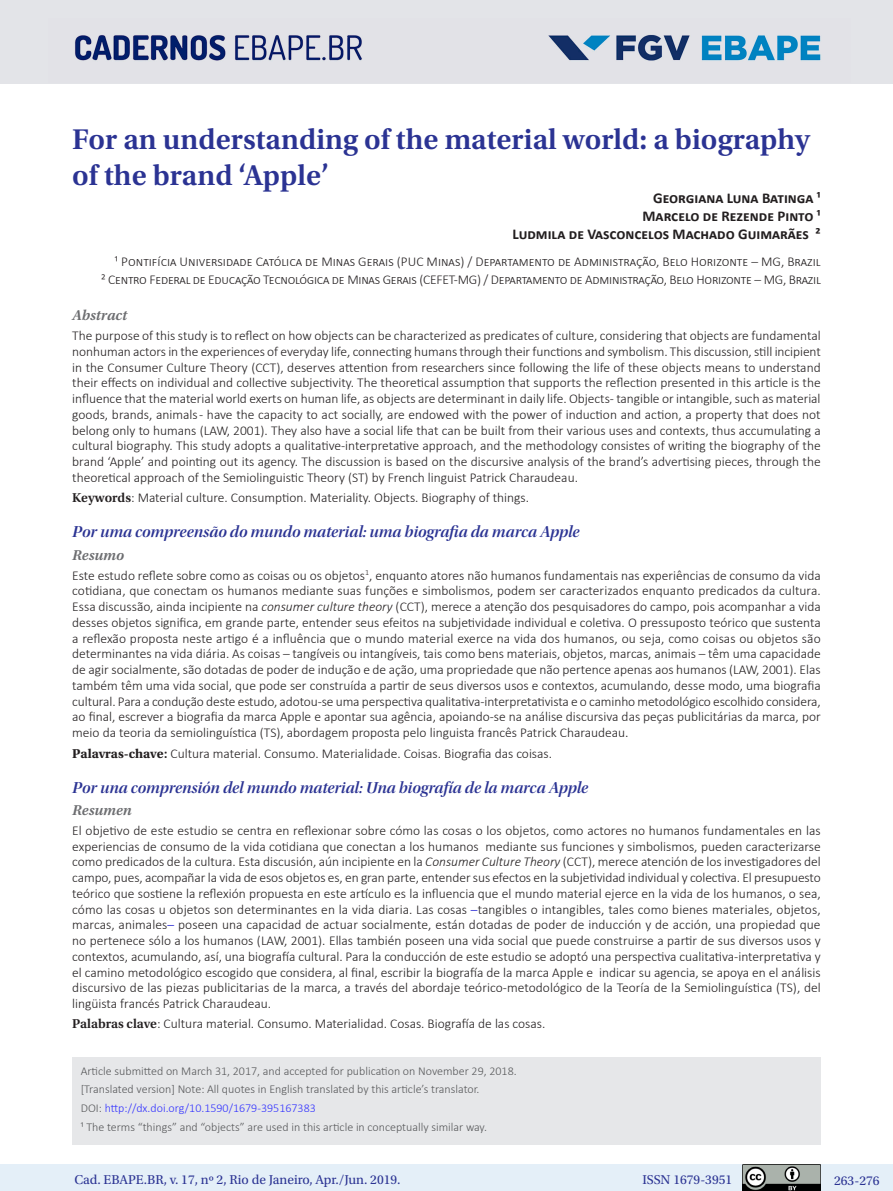
<style>
.page{position:relative;width:893px;height:1191px;background:#fff}
.page>*{position:absolute;margin:0;border:0;box-sizing:border-box;transform-origin:0 0}
._01_título_PT{font:600 30px/36px "Utopia Std";color:#2b3393}
._03_3_1_título_IN{font:16.5px "Utopia Std Semibold Disp It";color:#2b3393}
._02_autores{font:700 15px "Calibri";color:#231f20}
._03_0_titulo_resumo{font:italic 600 15px "Utopia Std";color:#6c6d70}
._03_1_1_resumo_PT{font:300 13.5px/15.8px "Calibri";color:#231f20;text-align:justify}
._03_3_2_resumo_IN{font:300 13.5px/15.8px "Calibri";color:#231f20;text-align:justify}
._03_1_2_palavras-cha{font:300 13.5px "Calibri";color:#231f20}
._02_autores_-_tit{font:300 13.5px "Calibri";letter-spacing:-.02em;color:#231f20}
._02_autores_-_tit-2{font:300 13.5px "Calibri";color:#231f20}
.t1{font:13.5px "Utopia Std";color:#2b3393}
._06_3_nota_de_rodape{font:300 12px "Calibri";color:#57585a}
._06_3_nota_de_rodape-2{font:300 12px "Calibri";color:#33f}
.s1{font-family:"Utopia Std";font-weight:600}
.s2{font-style:italic}
.s3{font-family:"Utopia Std";font-weight:700}
.s4{font-weight:700}
.s5{color:#00c}
.s6{color:#57585a}
</style>
<div class="page">
<div style="left:0;top:0;width:893px;height:84px;background:#e3e4e8"></div>
<img style="left:74px;top:34px;width:747px;height:27px">
<div style="left:0;top:1164px;width:893px;height:27px;background:#e4eff8"></div>
<img style="left:743px;top:1164px;width:78px;height:27px">
<div style="left:72px;top:1057px;width:749px;height:87px;background:#e6e7e9"></div>
<p class="_01_título_PT" style="left:72px;top:122px;width:739px">For an understanding of the material world: a biography of the brand ‘Apple’</p>
<p class="_02_autores" style="left:653px;top:188px;width:169px">Georgiana Luna Batinga ¹</p>
<p class="_02_autores" style="left:642px;top:206px;width:180px">Marcelo de Rezende Pinto ¹</p>
<p class="_02_autores" style="left:512px;top:224px;width:310px">Ludmila de Vasconcelos Machado Guimarães ²</p>
<p class="_02_autores_-_tit-2" style="left:115px;top:253px;width:707px">¹ Pontifícia Universidade Católica de Minas Gerais (PUC Minas) / Departamento de Administração, Belo Horizonte – MG, Brazil</p>
<p class="_02_autores_-_tit" style="left:101px;top:271px;width:721px">² Centro Federal de Educação Tecnológica de Minas Gerais (CEFET-MG) / Departamento de Administração, Belo Horizonte – MG, Brazil</p>
<p class="_03_0_titulo_resumo" style="left:72px;top:307px;width:57px">Abstract</p>
<p class="_03_1_1_resumo_PT" style="left:72px;top:327px;width:750px">The purpose of this study is to reflect on how objects can be characterized as predicates of culture, considering that objects are fundamental nonhuman actors in the experiences of everyday life, connecting humans through their functions and symbolism. This discussion, still incipient in the Consumer Culture Theory (CCT), deserves attention from researchers since following the life of these objects means to understand their effects on individual and collective subjectivity. The theoretical assumption that supports the reflection presented in this article is the influence that the material world exerts on human life, as objects are determinant in daily life. Objects - tangible or intangible, such as material goods, brands, animals - have the capacity to act socially, are endowed with the power of induction and action, a property that does not belong only to humans (LAW, 2001). They also have a social life that can be built from their various uses and contexts, thus accumulating a cultural biography. This study adopts a qualitative-interpretative approach, and the methodology consistes of writing the biography of the brand ‘Apple’ and pointing out its agency. The discussion is based on the discursive analysis of the brand’s advertising pieces, through the theoretical approach of the Semiolinguistic Theory (ST) by French linguist Patrick Charaudeau.</p>
<p class="_03_1_2_palavras-cha" style="left:72px;top:489px;width:458px"><span class="s1">Keywords</span>: Material culture. Consumption. Materiality. Objects. Biography of things.</p>
<p class="_03_3_1_título_IN" style="left:72px;top:523px;width:509px">Por uma compreensão do mundo material: uma biografia da marca Apple</p>
<p class="_03_0_titulo_resumo" style="left:72px;top:546px;width:53px">Resumo</p>
<p class="_03_3_2_resumo_IN" style="left:72px;top:567px;width:750px">Este estudo reflete sobre como as coisas ou os objetos<sup>1</sup>, enquanto atores não humanos fundamentais nas experiências de consumo da vida cotidiana, que conectam os humanos mediante suas funções e simbolismos, podem ser caracterizados enquanto predicados da cultura.<br>Essa discussão, ainda incipiente na <span class="s2">consumer culture theory</span> (CCT), merece a atenção dos pesquisadores do campo, pois acompanhar a vida desses objetos significa, em grande parte, entender seus efeitos na subjetividade individual e coletiva. O pressuposto teórico que sustenta a reflexão proposta neste artigo é a influência que o mundo material exerce na vida dos humanos, ou seja, como coisas ou objetos são determinantes na vida diária. As coisas – tangíveis ou intangíveis, tais como bens materiais, objetos, marcas, animais – têm uma capacidade de agir socialmente, são dotadas de poder de indução e de ação, uma propriedade que não pertence apenas aos humanos (LAW, 2001). Elas também têm uma vida social, que pode ser construída a partir de seus diversos usos e contextos, acumulando, desse modo, uma biografia cultural. Para a condução deste estudo, adotou-se uma perspectiva qualitativa-interpretativista e o caminho metodológico escolhido considera, ao final, escrever a biografia da marca Apple e apontar sua agência, apoiando-se na análise discursiva das peças publicitárias da marca, por meio da teoria da semiolinguística (TS), abordagem proposta pelo linguista francês Patrick Charaudeau.</p>
<p class="_03_1_2_palavras-cha" style="left:72px;top:744px;width:481px"><span class="s3">Palavras-chave</span><span class="s4">:</span> Cultura material. Consumo. Materialidade. Coisas. Biografia das coisas.</p>
<p class="_03_3_1_título_IN" style="left:72px;top:778px;width:517px">Por una comprensión del mundo material: Una biografía de la marca Apple</p>
<p class="_03_0_titulo_resumo" style="left:72px;top:801px;width:61px">Resumen</p>
<p class="_03_1_1_resumo_PT" style="left:72px;top:822px;width:750px">El objetivo de este estudio se centra en reflexionar sobre cómo las cosas o los objetos, como actores no humanos fundamentales en las experiencias de consumo de la vida cotidiana que conectan a los humanos mediante sus funciones y simbolismos, pueden caracterizarse como predicados de la cultura. Esta discusión, aún incipiente en la <span class="s2">Consumer Culture Theory</span> (CCT), merece atención de los investigadores del campo, pues, acompañar la vida de esos objetos es, en gran parte, entender sus efectos en la subjetividad individual y colectiva. El presupuesto teórico que sostiene la reflexión propuesta en este artículo es la influencia que el mundo material ejerce en la vida de los humanos, o sea, cómo las cosas u objetos son determinantes en la vida diaria. Las cosas <span class="s5">–</span>tangibles o intangibles, tales como bienes materiales, objetos, marcas, animales<span class="s5">–</span> poseen una capacidad de actuar socialmente, están dotadas de poder de inducción y de acción, una propiedad que no pertenece sólo a los humanos (LAW, 2001). Ellas también poseen una vida social que puede construirse a partir de sus diversos usos y contextos, acumulando, así, una biografía cultural. Para la conducción de este estudio se adoptó una perspectiva cualitativa-interpretativa y el camino metodológico escogido que considera, al final, escribir la biografía de la marca Apple e indicar su agencia, se apoya en el análisis discursivo de las piezas publicitarias de la marca, a través del abordaje teórico-metodológico de la Teoría de la Semiolinguística (TS), del lingüista francés Patrick Charaudeau.</p>
<p class="_03_1_2_palavras-cha" style="left:72px;top:1015px;width:475px"><span class="s1">Palabras clave</span>: Cultura material. Consumo. Materialidad. Cosas. Biografía de las cosas.</p>
<p class="_06_3_nota_de_rodape" style="left:81px;top:1063px;width:437px">Article submitted on March 31, 2017, and accepted for publication on November 29, 2018.</p>
<p class="_06_3_nota_de_rodape" style="left:81px;top:1081px;width:400px">[Translated version] Note: All quotes in English translated by this article’s translator.</p>
<p class="_06_3_nota_de_rodape-2" style="left:81px;top:1100px;width:237px"><span class="s6">DOI:</span> http://dx.doi.org/10.1590/1679-395167383</p>
<p class="_06_3_nota_de_rodape" style="left:81px;top:1119px;width:408px">¹ The terms “things” and “objects” are used in this article in conceptually similar way.</p>
<p class="t1" style="left:74px;top:1172px;width:328px">Cad. EBAPE.BR, v. 17, nº 2, Rio de Janeiro, Apr./Jun. 2019.</p>
<p class="t1" style="left:642px;top:1172px;width:91px">ISSN 1679-3951</p>
<p class="t1" style="left:834px;top:1173px;width:47px">263-276</p>
</div>
